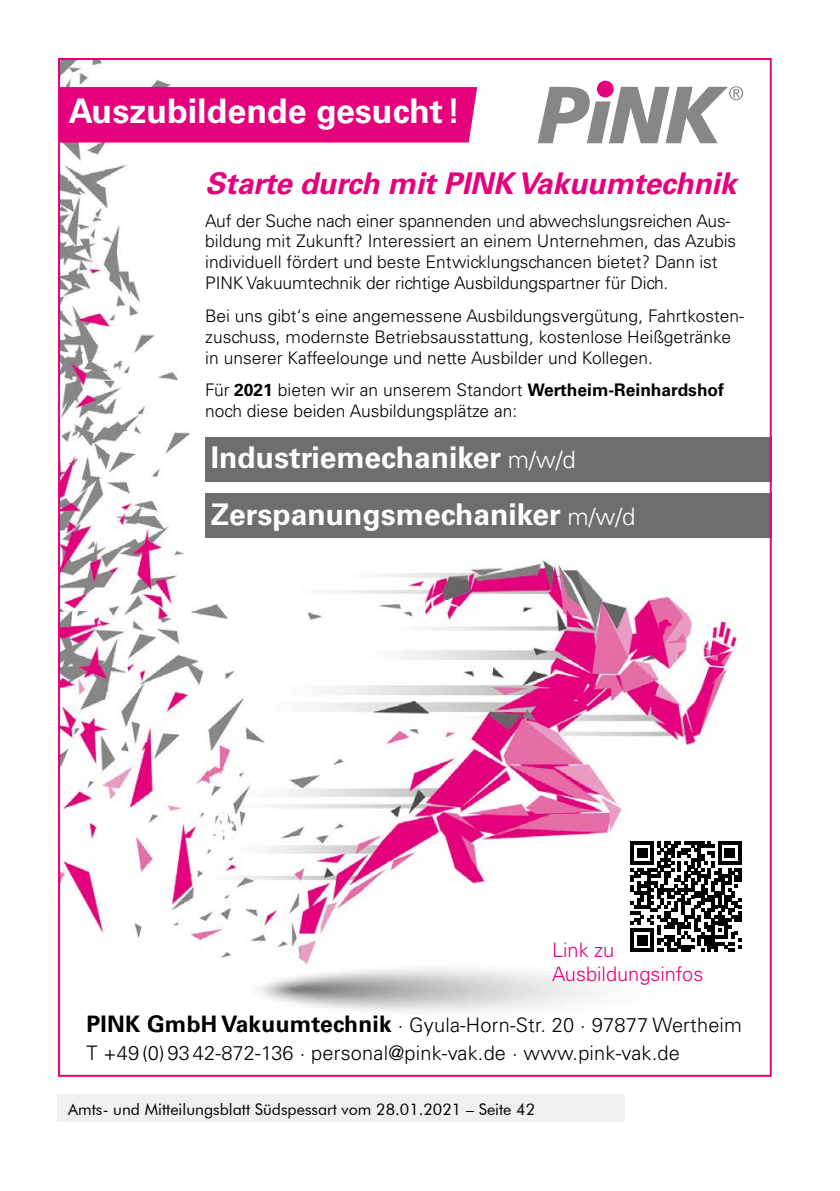
<style>
.page{position:relative;width:840px;height:1191px;background:#fff}
.page>*{position:absolute;margin:0;border:0;box-sizing:border-box;transform-origin:0 0}
.t1{font:700 34px "Univers";color:#fff}
.t2{font:700 30px "Univers";color:#fff}
.t3{font:italic 700 30px "Univers";letter-spacing:-.005em;color:#e5007c}
.t4{font:300 20px/28px "Univers";letter-spacing:.01em;color:#000}
.t5{font:300 20px/24px "Univers";color:#e5007c}
.t6{font:300 17.4px/20.8px "Univers";color:#000}
.t7{font:16px "Futura BT";color:#000}
.s1{font-weight:700}
.s2{font-weight:300;font-size:24px}
.s3{font-weight:700;font-size:22.8px}
</style>
<div class="page">
<img style="left:61px;top:61px;width:707px;height:951px">
<div style="left:596px;top:81px;width:17px;height:16px;background:#e5007c;border-radius:50%"></div>
<svg style="left:537px;top:86px;width:205px;height:57px"></svg>
<div style="left:205px;top:437px;width:566px;height:44px;background:#6e6e6e"></div>
<svg style="left:630px;top:841px;width:110px;height:111px"></svg>
<div style="left:205px;top:494px;width:566px;height:44px;background:#6e6e6e"></div>
<div style="left:61px;top:87px;width:416px;height:55px;background:#e5007c"></div>
<div style="left:57px;top:1095px;width:567px;height:27px;background:#f0f0f0"></div>
<h1 class="t1" style="left:69px;top:91px;width:393px">Auszubildende gesucht!</h1>
<h2 class="t3" style="left:205px;top:165px;width:532px">Starte durch mit PINK Vakuumtechnik</h2>
<p class="t6" style="left:205px;top:210px;width:532px">Auf der Suche nach einer spannenden und abwechslungsreichen Aus&shy;bildung mit Zukunft? Interessiert an einem Unternehmen, das Azubis individuell fördert und beste Entwicklungschancen bietet? Dann ist PINK Vakuumtechnik der richtige Ausbildungspartner für Dich.</p>
<p class="t6" style="left:205px;top:305px;width:540px">Bei uns gibt‘s eine angemessene Ausbildungsvergütung, Fahrtkosten&shy;zuschuss, modernste Betriebsausstattung, kostenlose Heißgetränke in unserer Kaffeelounge und nette Ausbilder und Kollegen.</p>
<p class="t6" style="left:205px;top:380px;width:520px">Für <span class="s1">2021</span> bieten wir an unserem Standort <span class="s1">Wertheim-Reinhardshof </span>noch diese beiden Ausbildungsplätze an:</p>
<h2 class="t2" style="left:211px;top:440px;width:366px">Industriemechaniker <span class="s2">m/w/d</span></h2>
<h2 class="t2" style="left:211px;top:496px;width:425px">Zerspanungsmechaniker <span class="s2">m/w/d</span></h2>
<p class="t5" style="left:551px;top:937px;width:153px">Link zu<br>Ausbildungsinfos</p>
<p class="t4" style="left:86px;top:1010px;width:656px"><span class="s3">PINK GmbH Vakuumtechnik</span> · Gyula-Horn-Str. 20 · 97877 Wertheim<br>T +49 (0) 93 42-872-136 · personal@pink-vak.de · www.pink-vak.de</p>
<p class="t7" style="left:68px;top:1099px;width:468px">Amts- und Mitteilungsblatt Südspessart vom 28.01.2021 – Seite 42</p>
</div>
